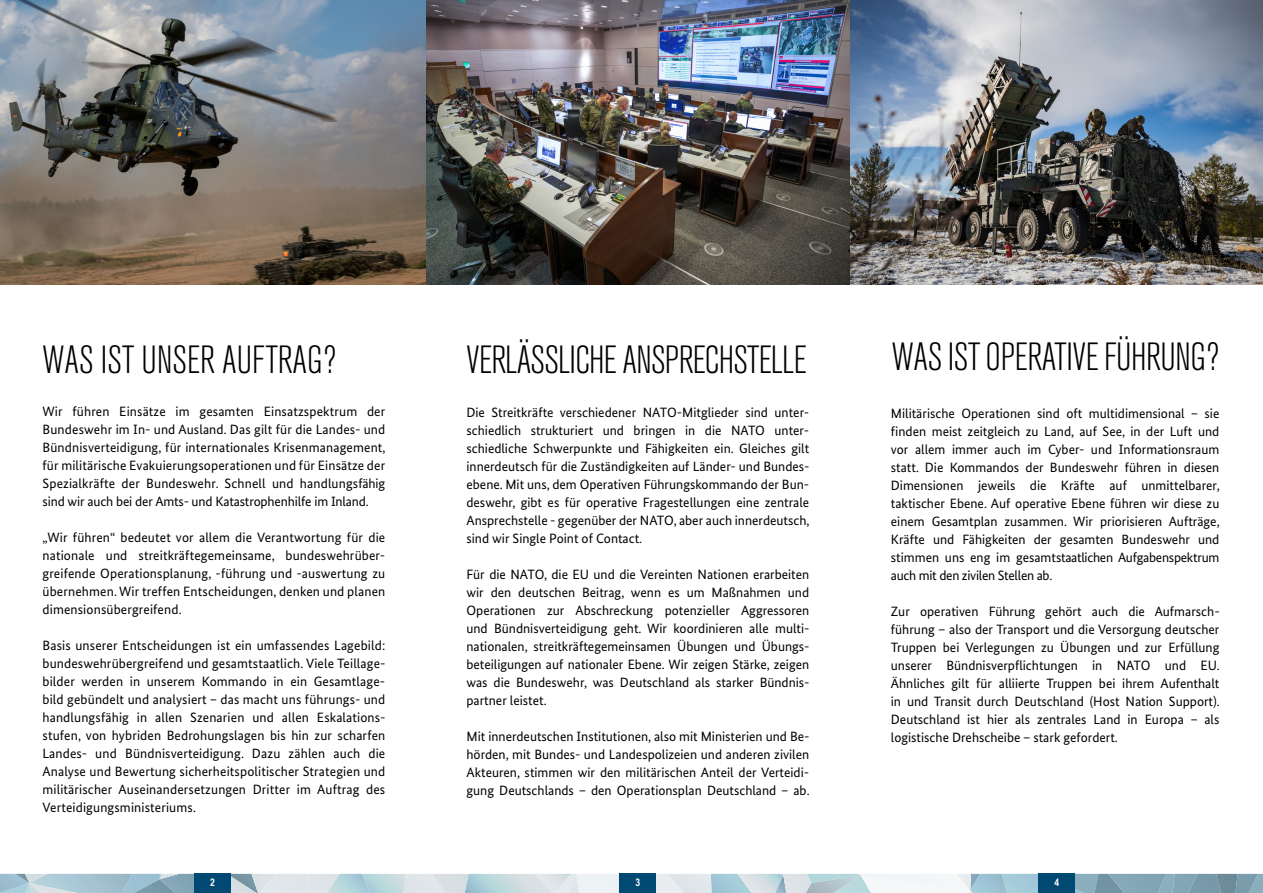
<style>
.page{position:relative;width:1263px;height:893px;background:#fff}
.page>*{position:absolute;margin:0;border:0;box-sizing:border-box;transform-origin:0 0}
.t1{font:300 condensed 39px "Akzidenz Grotesk BQ";letter-spacing:-.01em;color:#000}
.t2{font:13.5px/18px "Bundes Sans";color:#000;text-align:justify}
.t3{font:700 10.5px "Arial Narrow";color:#fff}
</style>
<div class="page">
<img style="left:425px;top:0;width:838px;height:284px">
<svg style="left:0;top:874px;width:1263px;height:19px;background:#b9ced7"></svg>
<div style="left:195px;top:874px;width:36px;height:19px;background:#004972"></div>
<div style="left:1039px;top:874px;width:36px;height:19px;background:#004972"></div>
<div style="left:620px;top:874px;width:36px;height:19px;background:#004972"></div>
<img style="left:0;top:0;width:425px;height:284px">
<h1 class="t1" style="left:43px;top:339px;width:295px">WAS IST UNSER AUFTRAG?</h1>
<h1 class="t1" style="left:892px;top:335px;width:329px">WAS IST OPERATIVE FÜHRUNG?</h1>
<p class="t2" style="left:43px;top:402px;width:345px">Wir führen Einsätze im gesamten Einsatzspektrum der Bundeswehr im In- und Ausland. Das gilt für die Landes- und Bündnisverteidigung, für internationales Krisenmanagement, für militärische Evakuierungsoperationen und für Einsätze der Spezialkräfte der Bundeswehr. Schnell und handlungsfähig sind wir auch bei der Amts- und Katastrophenhilfe im Inland.</p>
<p class="t2" style="left:43px;top:528px;width:344px">„Wir führen“ bedeutet vor allem die Verantwortung für die nationale und streitkräftegemeinsame, bundeswehrüber&shy;greifende Operationsplanung, -führung und -auswertung zu übernehmen. Wir treffen Entscheidungen, denken und planen dimensionsübergreifend.</p>
<p class="t2" style="left:43px;top:636px;width:345px">Basis unserer Entscheidungen ist ein umfassendes Lagebild: bundeswehrübergreifend und gesamtstaatlich. Viele Teillage&shy;bilder werden in unserem Kommando in ein Gesamtlage&shy;bild gebündelt und analysiert – das macht uns führungs- und handlungsfähig in allen Szenarien und allen Eskalations&shy;stufen, von hybriden Bedrohungslagen bis hin zur scharfen Landes- und Bündnisverteidigung. Dazu zählen auch die Analyse und Bewertung sicherheitspolitischer Strategien und militärischer Auseinandersetzungen Dritter im Auftrag des Verteidigungsministeriums.</p>
<h1 class="t1" style="left:466px;top:338px;width:342px">VERLÄSSLICHE ANSPRECHSTELLE</h1>
<p class="t2" style="left:466px;top:403px;width:345px">Die Streitkräfte verschiedener NATO-Mitglieder sind unter&shy;schiedlich strukturiert und bringen in die NATO unter&shy;schiedliche Schwerpunkte und Fähigkeiten ein. Gleiches gilt innerdeutsch für die Zuständigkeiten auf Länder- und Bundes&shy;ebene. Mit uns, dem Operativen Führungskommando der Bun&shy;deswehr, gibt es für operative Fragestellungen eine zentrale Ansprechstelle - gegenüber der NATO, aber auch innerdeutsch, sind wir Single Point of Contact.</p>
<p class="t2" style="left:466px;top:565px;width:345px">Für die NATO, die EU und die Vereinten Nationen erarbeiten wir den deutschen Beitrag, wenn es um Maßnahmen und Operationen zur Abschreckung potenzieller Aggressoren und Bündnisverteidigung geht. Wir koordinieren alle multi&shy;nationalen, streitkräftegemeinsamen Übungen und Übungs&shy;beteiligungen auf nationaler Ebene. Wir zeigen Stärke, zeigen was die Bundeswehr, was Deutschland als starker Bündnis&shy;partner leistet.</p>
<p class="t2" style="left:466px;top:727px;width:345px">Mit innerdeutschen Institutionen, also mit Ministerien und Be&shy;hörden, mit Bundes- und Landespolizeien und anderen zivilen Akteuren, stimmen wir den militärischen Anteil der Verteidi&shy;gung Deutschlands – den Operationsplan Deutschland – ab.</p>
<p class="t2" style="left:891px;top:404px;width:330px">Militärische Operationen sind oft multidimensional – sie finden meist zeitgleich zu Land, auf See, in der Luft und vor allem immer auch im Cyber- und Informationsraum statt. Die Kommandos der Bundeswehr führen in diesen Dimensionen jeweils die Kräfte auf unmittelbarer, taktischer Ebene. Auf operative Ebene führen wir diese zu einem Gesamtplan zusammen. Wir priorisieren Aufträge, Kräfte und Fähigkeiten der gesamten Bundeswehr und stimmen uns eng im gesamtstaatlichen Aufgabenspektrum auch mit den zivilen Stellen ab.</p>
<p class="t2" style="left:891px;top:602px;width:330px">Zur operativen Führung gehört auch die Aufmarsch&shy;führung – also der Transport und die Versorgung deutscher Truppen bei Verlegungen zu Übungen und zur Erfüllung unserer Bündnisverpflichtungen in NATO und EU.<br>Ähnliches gilt für alliierte Truppen bei ihrem Aufenthalt in und Transit durch Deutschland (Host Nation Support).<br>Deutschland ist hier als zentrales Land in Europa – als logistische Drehscheibe – stark gefordert.</p>
<p class="t3" style="left:210px;top:875px;width:6px">2</p>
<p class="t3" style="left:635px;top:875px;width:6px">3</p>
<p class="t3" style="left:1054px;top:875px;width:6px">4</p>
</div>
